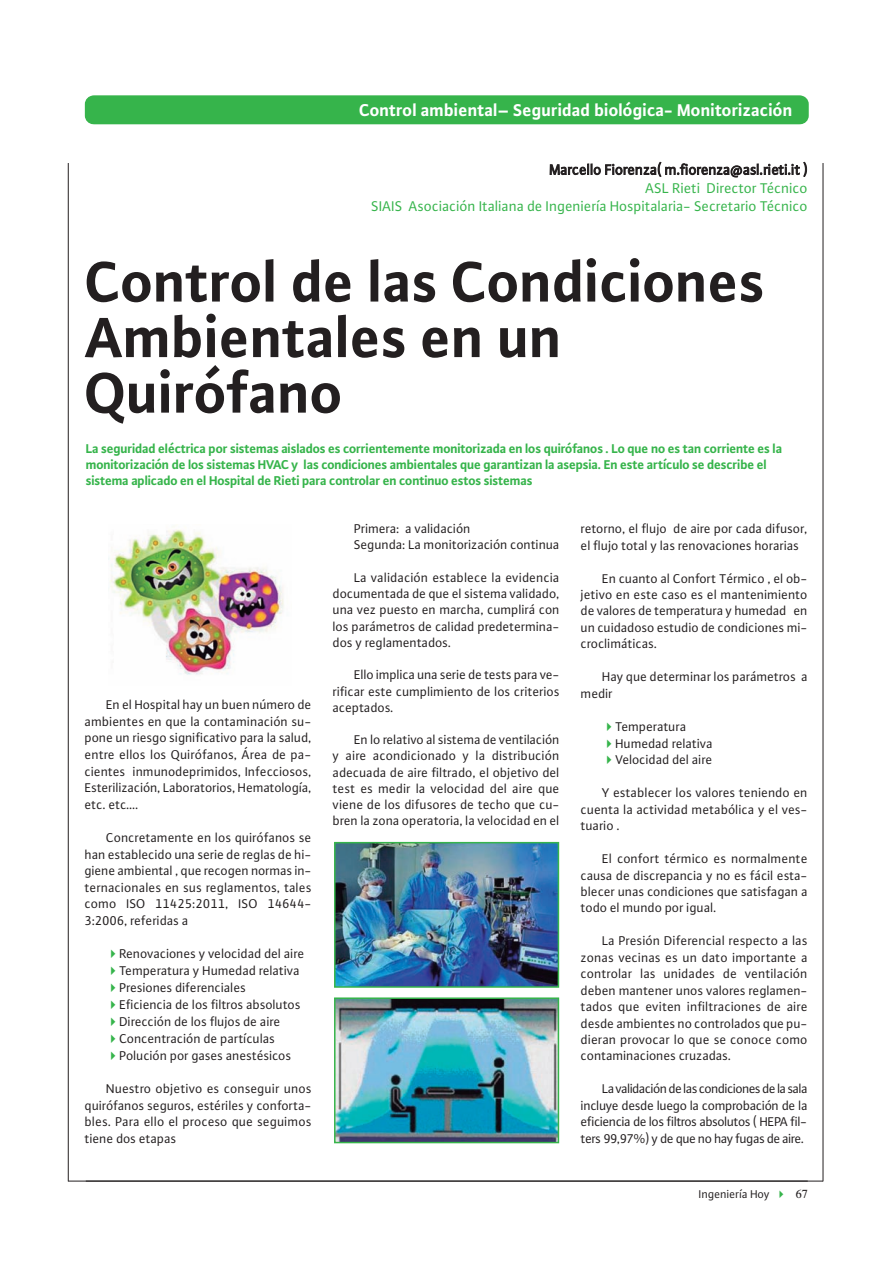
<style>
.page{position:relative;width:894px;height:1267px;background:#fff}
.page>*{position:absolute;margin:0;border:0;box-sizing:border-box;transform-origin:0 0}
.t1{font:700 60px/55.5px "WILO Plus TF";color:#231f20}
.t2{font:700 18px "WILO Plus TF";letter-spacing:-.265em;color:#fff}
.t3{font:15px/18.1px "WILO Plus OT";color:#36b44b;text-align:right}
.t4{font:13.5px/16.5px "WILO Plus FM";color:#231f20;text-align:justify}
.t5{font:700 13.5px/16.2px "WILO Plus";letter-spacing:-.02em;color:#36b44b}
.t6{font:12px "WILO Plus TF";color:#231f20}
.s1{color:#231f20}
.s2{color:#36b44b}
.s3{font-family:"Times Cg ATT"}
</style>
<div class="page">
<hr style="left:86px;top:1180px;width:737px;height:1px;background:#231f20">
<hr style="left:823px;top:163px;width:1px;height:1018px;background:#231f20">
<div style="left:85px;top:96px;width:723px;height:28px;background:#36b44b;border-radius:9px"></div>
<hr style="left:68px;top:1180px;width:740px;height:1px;background:#231f20">
<hr style="left:68px;top:163px;width:1px;height:1018px;background:#231f20">
<img style="left:337px;top:844px;width:219px;height:140px">
<div style="left:334px;top:841px;width:225px;height:146px;border:2px solid #36b44b"></div>
<img style="left:337px;top:1000px;width:219px;height:140px">
<div style="left:334px;top:997px;width:225px;height:146px;border:2px solid #36b44b"></div>
<img style="left:110px;top:526px;width:174px;height:149px">
<p class="t2" style="left:359px;top:99px;width:441px">C o n t r o l a m b i e n t a l – S e g ur irdi da da db bi oiCol óol ógngi tciraco-al -Ma Mmo onbni teiotnortirazilaz–ca icSóieóngnu</p>
<p class="t3" style="left:372px;top:160px;width:438px"><span class="s1">Marcello Fiorenza( m.fiorenza@asl.rieti.it )<br></span>ASL Rieti Director Técnico<br>SIAIS Asociación Italiana de Ingeniería Hospitalaria- Secretario Técnico</p>
<p class="t1" style="left:85px;top:251px;width:681px">Control de las Condiciones<br>Ambientales en un<br>Quirófano</p>
<p class="t5" style="left:86px;top:439px;width:698px">La seguridad eléctrica por sistemas aislados es corrientemente monitorizada en los quirófanos . Lo que no es tan corriente es la monitorización de los sistemas HVAC y las condiciones ambientales que garantizan la asepsia. En este artículo se describe el sistema aplicado en el Hospital de Rieti para controlar en continuo estos sistemas</p>
<p class="t4" style="left:85px;top:696px;width:228px;text-indent:21px">En el Hospital hay un buen número de ambientes en que la contaminación su&shy;pone un riesgo significativo para la salud, entre ellos los Quirófanos, Área de pa&shy;cientes inmunodeprimidos, Infecciosos, Esterilización, Laboratorios, Hematología, etc. etc….</p>
<p class="t4" style="left:85px;top:828px;width:228px;text-indent:21px">Concretamente en los quirófanos se han establecido una serie de reglas de hi&shy;giene ambiental , que recogen normas in&shy;ternacionales en sus reglamentos, tales como ISO 11425:2011, ISO 14644- 3:2006, referidas a</p>
<p class="t4" style="left:106px;top:945px;width:200px"><span class="s2">✔</span>Renovaciones y velocidad del aire</p>
<p class="t4" style="left:106px;top:962px;width:195px"><span class="s2">✔</span>Temperatura y Humedad relativa</p>
<p class="t4" style="left:106px;top:979px;width:141px"><span class="s2">✔</span>Presiones diferenciales</p>
<p class="t4" style="left:106px;top:995px;width:196px"><span class="s2">✔</span>Eficiencia de los filtros absolutos</p>
<p class="t4" style="left:106px;top:1012px;width:176px"><span class="s2">✔</span>Dirección de los flujos de aire</p>
<p class="t4" style="left:106px;top:1029px;width:170px"><span class="s2">✔</span>Concentración de partículas</p>
<p class="t4" style="left:106px;top:1046px;width:187px"><span class="s2">✔</span>Polución por gases anestésicos</p>
<p class="t4" style="left:85px;top:1079px;width:228px;text-indent:21px">Nuestro objetivo es conseguir unos quirófanos seguros, estériles y conforta&shy;bles. Para ello el proceso que seguimos tiene dos etapas</p>
<p class="t4" style="left:354px;top:520px;width:207px">Primera: a validación<br>Segunda: La monitorización continua</p>
<p class="t4" style="left:333px;top:569px;width:228px;text-indent:21px">La validación establece la evidencia documentada de que el sistema validado, una vez puesto en marcha, cumplirá con los parámetros de calidad predetermina&shy;dos y reglamentados.</p>
<p class="t4" style="left:333px;top:666px;width:228px;text-indent:21px">Ello implica una serie de tests para ve&shy;rificar este cumplimiento de los criterios aceptados.</p>
<p class="t4" style="left:333px;top:731px;width:228px;text-indent:21px">En lo relativo al sistema de ventilación y aire acondicionado y la distribución adecuada de aire filtrado, el objetivo del test es medir la velocidad del aire que viene de los difusores de techo que cu&shy;bren la zona operatoria, la velocidad en el</p>
<p class="t4" style="left:581px;top:520px;width:228px">retorno, el flujo de aire por cada difusor, el flujo total y las renovaciones horarias</p>
<p class="t4" style="left:581px;top:569px;width:228px;text-indent:21px">En cuanto al Confort Térmico , el ob&shy;jetivo en este caso es el mantenimiento de valores de temperatura y humedad en un cuidadoso estudio de condiciones mi&shy;croclimáticas.</p>
<p class="t4" style="left:581px;top:668px;width:228px;text-indent:21px">Hay que determinar los parámetros a medir</p>
<p class="t4" style="left:602px;top:717px;width:86px"><span class="s2">✔</span>Temperatura</p>
<p class="t4" style="left:602px;top:734px;width:112px"><span class="s2">✔</span>Humedad relativa</p>
<p class="t4" style="left:602px;top:751px;width:112px"><span class="s2">✔</span>Velocidad del aire</p>
<p class="t4" style="left:581px;top:784px;width:228px;text-indent:21px">Y establecer los valores teniendo en cuenta la actividad metabólica y el ves&shy;tuario .</p>
<p class="t4" style="left:581px;top:849px;width:228px;text-indent:21px">El confort térmico es normalmente causa de discrepancia y no es fácil esta&shy;blecer unas condiciones que satisfagan a todo el mundo por igual.</p>
<p class="t4" style="left:581px;top:932px;width:228px;text-indent:21px">La Presión Diferencial respecto a las zonas vecinas es un dato importante a controlar las unidades de ventilación deben mantener unos valores reglamen&shy;tados que eviten infiltraciones de aire desde ambientes no controlados que pu&shy;dieran provocar lo que se conoce como contaminaciones cruzadas.</p>
<p class="t4" style="left:581px;top:1080px;width:228px;text-indent:21px">Lavalidacióndelas condicionesdelasala incluye desde luego la comprobación de la eficiencia de los filtros absolutos ( HEPA fil&shy;ters 99,97%) y de que no hay fugas de aire.</p>
<p class="t6" style="left:699px;top:1187px;width:110px">Ingeniería Hoy <span class="s2">✔</span> <span class="s3">67</span></p>
</div>
